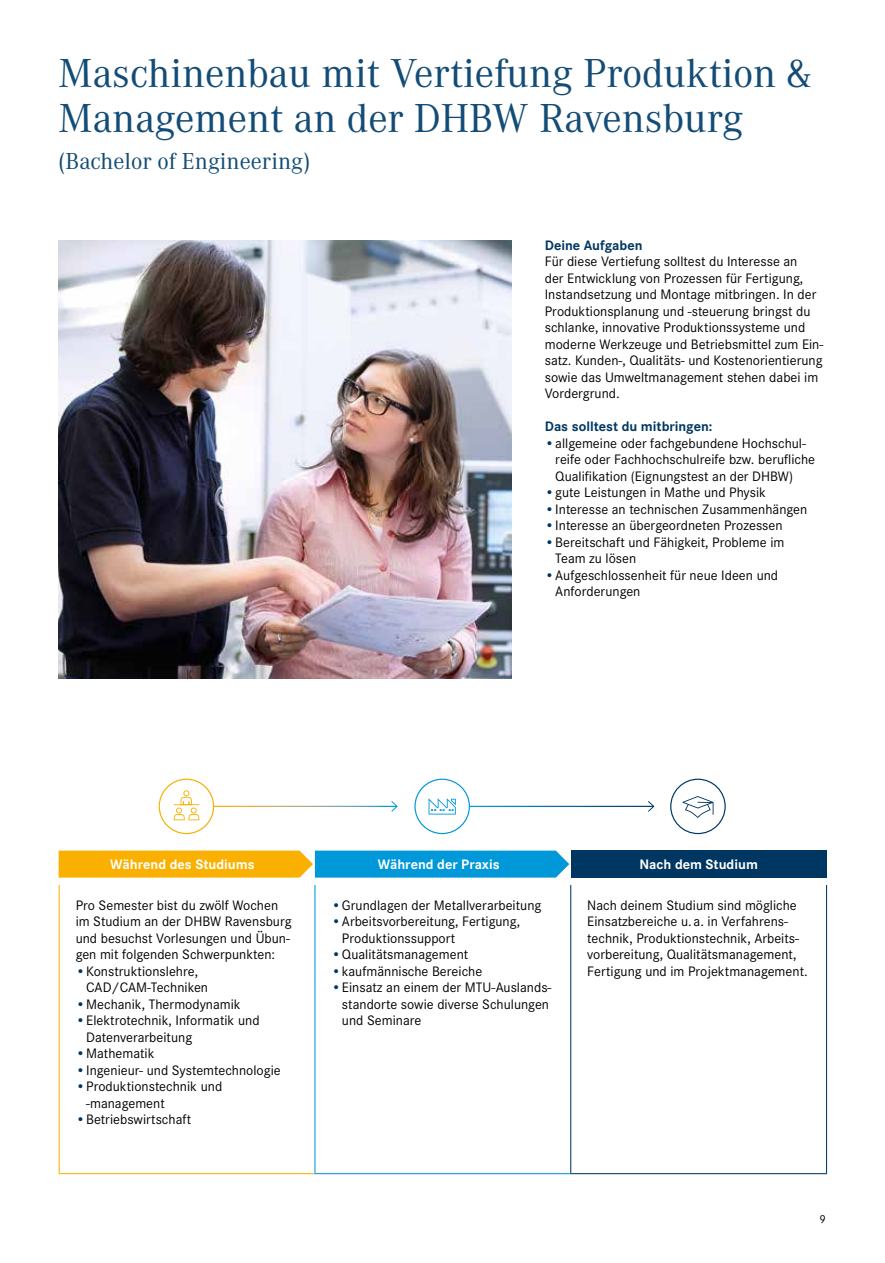
<style>
.page{position:relative;width:885px;height:1263px;background:#fff}
.page>*{position:absolute;margin:0;border:0;box-sizing:border-box;transform-origin:0 0}
.t1{font:42px/45px "Corporate A";color:#134c76}
.t2{font:24px "Corporate A";color:#134c76}
.t3{font:14.25px/16.5px "Corporate S";color:#000}
.t4{font:700 14.25px "Corporate S";color:#fff}
.t5{font:700 14.25px "Corporate S";color:#003762}
.t6{font:12px "Corporate S";color:#000}
.s1{color:#003762}
</style>
<div class="page">
<svg style="left:390px;top:801px;width:8px;height:11px"></svg>
<svg style="left:647px;top:801px;width:8px;height:11px"></svg>
<div style="left:159px;top:779px;width:55px;height:55px;border:1px solid #f9b000;border-radius:50%"></div>
<svg style="left:174px;top:790px;width:25px;height:30px"></svg>
<div style="left:414px;top:779px;width:56px;height:55px;border:1px solid #0098d8;border-radius:50%"></div>
<svg style="left:428px;top:798px;width:28px;height:16px"></svg>
<div style="left:670px;top:779px;width:55px;height:55px;border:1px solid #003762;border-radius:50%"></div>
<svg style="left:682px;top:796px;width:31px;height:22px"></svg>
<img style="left:58px;top:240px;width:454px;height:439px">
<hr style="left:59px;top:885px;width:1px;height:288px;background:#f9b000">
<hr style="left:59px;top:1173px;width:255px;height:1px;background:#f9b000">
<hr style="left:314px;top:885px;width:1px;height:288px;background:#0098d8">
<hr style="left:314px;top:1173px;width:256px;height:1px;background:#0098d8">
<hr style="left:570px;top:885px;width:1px;height:288px;background:#003762">
<hr style="left:825px;top:885px;width:2px;height:288px;background:#003762">
<hr style="left:570px;top:1173px;width:257px;height:1px;background:#003762">
<svg style="left:59px;top:850px;width:510px;height:27px;background:#83a873"></svg>
<div style="left:570px;top:850px;width:256px;height:27px;background:#003762"></div>
<h1 class="t1" style="left:58px;top:49px;width:754px">Maschinenbau mit Vertiefung Produktion &amp;<br>Management an der DHBW Ravensburg</h1>
<h2 class="t2" style="left:58px;top:145px;width:254px">(Bachelor of Engineering)</h2>
<p class="t5" style="left:544px;top:237px;width:99px">Deine Aufgaben</p>
<p class="t3" style="left:544px;top:253px;width:280px">Für diese Vertiefung solltest du Interesse an<br>der Entwicklung von Prozessen für Fertigung, Instandsetzung und Montage mitbringen. In der Produktionsplanung und -steuerung bringst du schlanke, innovative Produktionssysteme und moderne Werkzeuge und Betriebsmittel zum Ein&shy;satz. Kunden-, Qualitäts- und Kostenorientierung sowie das Umweltmanagement stehen dabei im Vordergrund.</p>
<p class="t5" style="left:544px;top:418px;width:169px">Das solltest du mitbringen:</p>
<p class="t3" style="left:555px;top:435px;width:261px;text-indent:-11px"><span class="s1">•</span>allgemeine oder fachgebundene Hochschul&shy;reife oder Fachhochschulreife bzw. berufliche<br>Qualifikation (Eignungstest an der DHBW)</p>
<p class="t3" style="left:544px;top:484px;width:223px"><span class="s1">•</span>gute Leistungen in Mathe und Physik</p>
<p class="t3" style="left:544px;top:501px;width:264px"><span class="s1">•</span>Interesse an technischen Zusammenhängen</p>
<p class="t3" style="left:544px;top:517px;width:239px"><span class="s1">•</span>Interesse an übergeordneten Prozessen</p>
<p class="t3" style="left:555px;top:534px;width:230px;text-indent:-11px"><span class="s1">•</span>Bereitschaft und Fähigkeit, Probleme im<br>Team zu lösen</p>
<p class="t3" style="left:555px;top:567px;width:224px;text-indent:-11px"><span class="s1">•</span>Aufgeschlossenheit für neue Ideen und<br>Anforderungen</p>
<p class="t4" style="left:110px;top:856px;width:146px">Während des Studiums</p>
<p class="t4" style="left:377px;top:856px;width:123px">Während der Praxis</p>
<p class="t4" style="left:639px;top:856px;width:120px">Nach dem Studium</p>
<p class="t3" style="left:76px;top:897px;width:217px">Pro Semester bist du zwölf Wochen im Studium an der DHBW Ravensburg und besuchst Vorlesungen und Übun&shy;gen mit folgenden Schwerpunkten:</p>
<p class="t3" style="left:86px;top:963px;width:123px;text-indent:-11px"><span class="s1">•</span>Konstruktionslehre,<br>CAD/CAM-Techniken</p>
<p class="t3" style="left:76px;top:996px;width:167px"><span class="s1">•</span>Mechanik, Thermodynamik</p>
<p class="t3" style="left:86px;top:1012px;width:175px;text-indent:-11px"><span class="s1">•</span>Elektrotechnik, Informatik und<br>Datenverarbeitung</p>
<p class="t3" style="left:76px;top:1045px;width:80px"><span class="s1">•</span>Mathematik</p>
<p class="t3" style="left:76px;top:1062px;width:206px"><span class="s1">•</span>Ingenieur- und Systemtechnologie</p>
<p class="t3" style="left:86px;top:1078px;width:138px;text-indent:-11px"><span class="s1">•</span>Produktionstechnik und -management</p>
<p class="t3" style="left:76px;top:1111px;width:117px"><span class="s1">•</span>Betriebswirtschaft</p>
<p class="t3" style="left:331px;top:897px;width:211px"><span class="s1">•</span>Grundlagen der Metallverarbeitung</p>
<p class="t3" style="left:342px;top:913px;width:180px;text-indent:-11px"><span class="s1">•</span>Arbeitsvorbereitung, Fertigung,<br>Produktionssupport</p>
<p class="t3" style="left:331px;top:946px;width:138px"><span class="s1">•</span>Qualitätsmanagement</p>
<p class="t3" style="left:331px;top:963px;width:152px"><span class="s1">•</span>kaufmännische Bereiche</p>
<p class="t3" style="left:342px;top:979px;width:211px;text-indent:-11px"><span class="s1">•</span>Einsatz an einem der MTU-Auslands&shy;standorte sowie diverse Schulungen und Seminare</p>
<p class="t3" style="left:587px;top:897px;width:222px">Nach deinem Studium sind mögliche Einsatzbereiche u. a. in Verfahrens&shy;technik, Produktionstechnik, Arbeits&shy;vorbereitung, Qualitätsmanagement, Fertigung und im Projektmanagement.</p>
<p class="t6" style="left:819px;top:1212px;width:8px">9</p>
</div>
